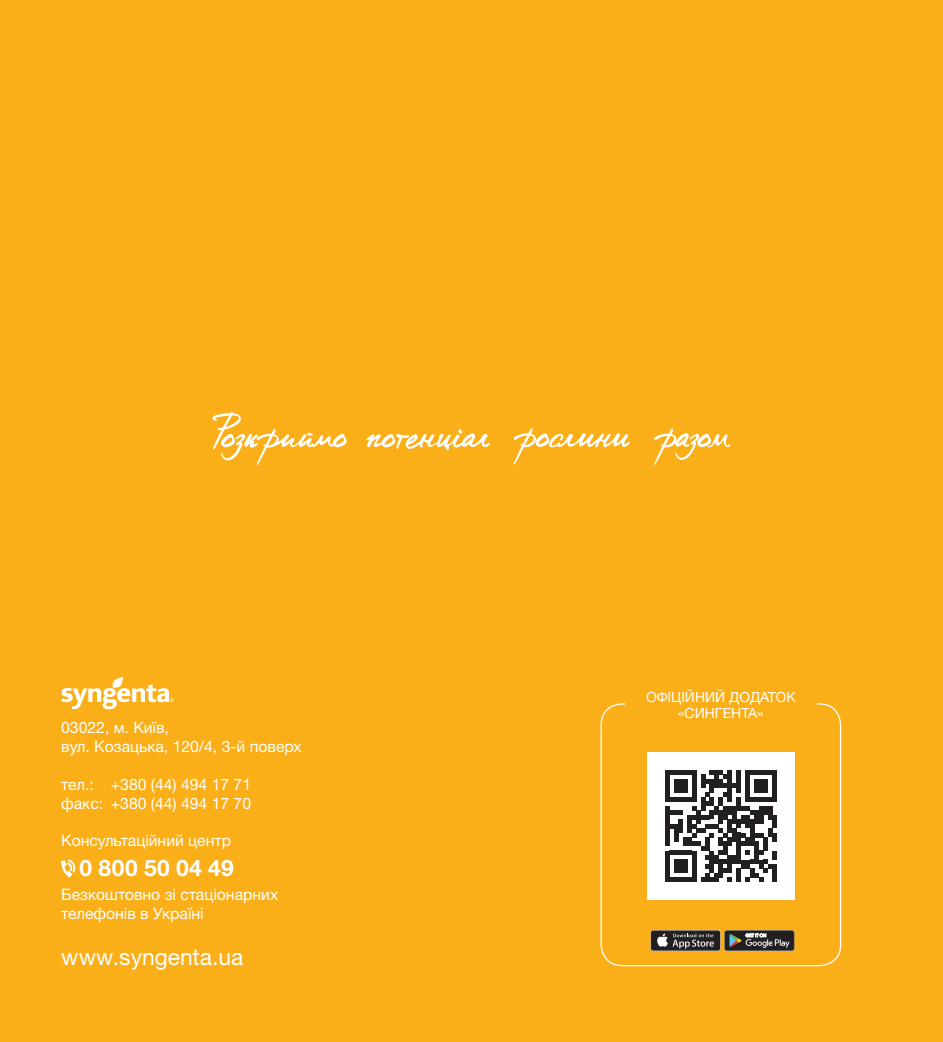
<style>
.page{position:relative;width:943px;height:1042px;background:#faaf18}
.page>*{position:absolute;margin:0;border:0;box-sizing:border-box;transform-origin:0 0}
.t1{font:22.75px "Helvetica Neue LTW1 G";color:#fff}
.t2{font:700 22.75px "Helvetica Neue LTW1 G";letter-spacing:.02em;color:#fff}
.t3{font:15.75px/18.9px "Helvetica Neue LTW1 G";color:#fff}
.t4{font:14px/16.8px "Helvetica Neue LTW1 G";color:#fff;text-align:center}
</style>
<div class="page">
<svg style="left:212px;top:412px;width:519px;height:53px"></svg>
<div style="left:600px;top:703px;width:241px;height:263px;border:1px solid #fff;border-radius:21px"></div>
<svg style="left:61px;top:677px;width:113px;height:32px"></svg>
<svg style="left:61px;top:859px;width:14px;height:18px"></svg>
<div style="left:650px;top:930px;width:70px;height:21px;background:#585557;border-radius:2px"></div>
<div style="left:651px;top:930px;width:69px;height:20px;background:#231f20;border-radius:2px"></div>
<svg style="left:657px;top:933px;width:57px;height:15px"></svg>
<svg style="left:724px;top:930px;width:70px;height:21px"></svg>
<div style="left:647px;top:752px;width:147px;height:148px;background:#fff"></div>
<svg style="left:665px;top:770px;width:111px;height:112px"></svg>
<p class="t3" style="left:61px;top:718px;width:242px">03022, м. Київ,<br>вул. Козацька, 120/4, 3-й поверх</p>
<p class="t3" style="left:61px;top:774px;width:191px">тел.: +380 (44) 494 17 71 факс: +380 (44) 494 17 70</p>
<p class="t3" style="left:61px;top:831px;width:171px">Консультаційний центр</p>
<h1 class="t2" style="left:80px;top:854px;width:156px">0 800 50 04 49</h1>
<p class="t3" style="left:61px;top:885px;width:218px">Безкоштовно зі стаціонарних телефонів в Україні</p>
<h1 class="t1" style="left:61px;top:943px;width:183px">www.syngenta.ua</h1>
<p class="t4" style="left:646px;top:688px;width:151px">ОФІЦІЙНИЙ ДОДАТОК «СИНГЕНТА»</p>
</div>
